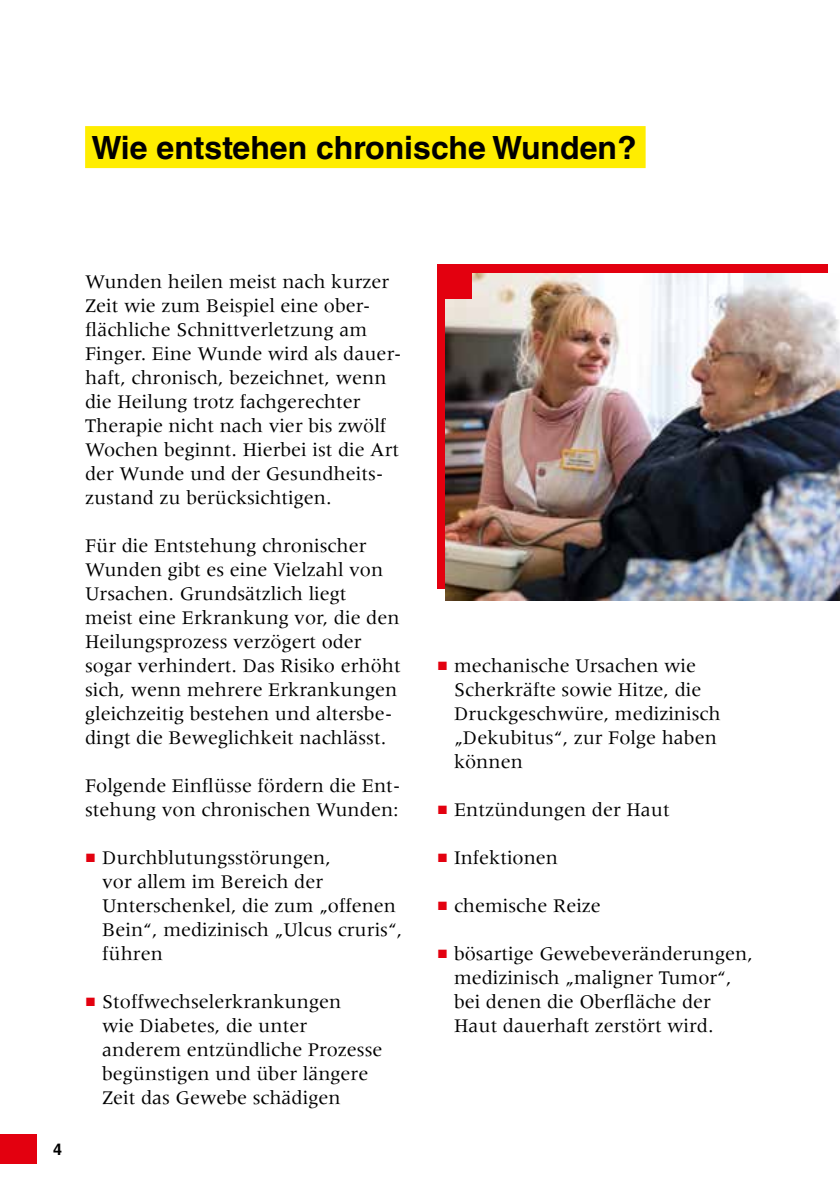
<style>
.page{position:relative;width:840px;height:1191px;background:#fff}
.page>*{position:absolute;margin:0;border:0;box-sizing:border-box;transform-origin:0 0}
.t1{font:700 32px "Helvetica LT Std";color:#000}
.t2{font:20px/24px "Meridien LT Std";color:#000}
.t3{font:700 16px "Helvetica LT Std";color:#000}
.s1{font-family:"Arial";font-size:18px;color:#e3000f}
</style>
<div class="page">
<div style="left:0;top:1134px;width:37px;height:30px;background:#e3000f"></div>
<div style="left:85px;top:126px;width:560px;height:42px;background:#ffed00"></div>
<div style="left:437px;top:264px;width:390px;height:324px;background:#e3000f"></div>
<img style="left:445px;top:274px;width:394px;height:326px">
<div style="left:437px;top:264px;width:34px;height:34px;background:#e3000f"></div>
<h1 class="t1" style="left:91px;top:128px;width:546px">Wie entstehen chronische Wunden?</h1>
<p class="t3" style="left:53px;top:1139px;width:10px">4</p>
<p class="t2" style="left:85px;top:270px;width:318px">Wunden heilen meist nach kurzer Zeit wie zum Beispiel eine ober&shy;flächliche Schnittverletzung am Finger. Eine Wunde wird als dauer&shy;haft, chronisch, bezeichnet, wenn die Heilung trotz fachgerechter Therapie nicht nach vier bis zwölf Wochen beginnt. Hierbei ist die Art der Wunde und der Gesundheits&shy;zustand zu berücksichtigen.</p>
<p class="t2" style="left:85px;top:534px;width:317px">Für die Entstehung chronischer Wunden gibt es eine Vielzahl von Ursachen. Grundsätzlich liegt<br>meist eine Erkrankung vor, die den Heilungsprozess verzögert oder sogar verhindert. Das Risiko erhöht sich, wenn mehrere Erkrankungen gleichzeitig bestehen und altersbe&shy;dingt die Beweglichkeit nachlässt.</p>
<p class="t2" style="left:85px;top:774px;width:317px">Folgende Einflüsse fördern die Ent&shy;stehung von chronischen Wunden:</p>
<p class="t2" style="left:102px;top:846px;width:301px;text-indent:-17px"><span class="s1">■</span> Durchblutungsstörungen,<br>vor allem im Bereich der<br>Unterschenkel, die zum „offenen<br>Bein“, medizinisch „Ulcus cruris“, führen</p>
<p class="t2" style="left:102px;top:990px;width:282px;text-indent:-17px"><span class="s1">■</span> Stoffwechselerkrankungen<br>wie Diabetes, die unter anderem entzündliche Prozesse begünstigen und über längere<br>Zeit das Gewebe schädigen</p>
<p class="t2" style="left:454px;top:654px;width:268px;text-indent:-17px"><span class="s1">■</span> mechanische Ursachen wie<br>Scherkräfte sowie Hitze, die<br>Druckgeschwüre, medizinisch „Dekubitus“, zur Folge haben können</p>
<p class="t2" style="left:437px;top:798px;width:234px"><span class="s1">■</span> Entzündungen der Haut</p>
<p class="t2" style="left:437px;top:846px;width:123px"><span class="s1">■</span> Infektionen</p>
<p class="t2" style="left:437px;top:894px;width:165px"><span class="s1">■</span> chemische Reize</p>
<p class="t2" style="left:454px;top:942px;width:300px;text-indent:-17px"><span class="s1">■</span> bösartige Gewebeveränderungen, medizinisch „maligner Tumor“, bei denen die Oberfläche der<br>Haut dauerhaft zerstört wird.</p>
</div>
